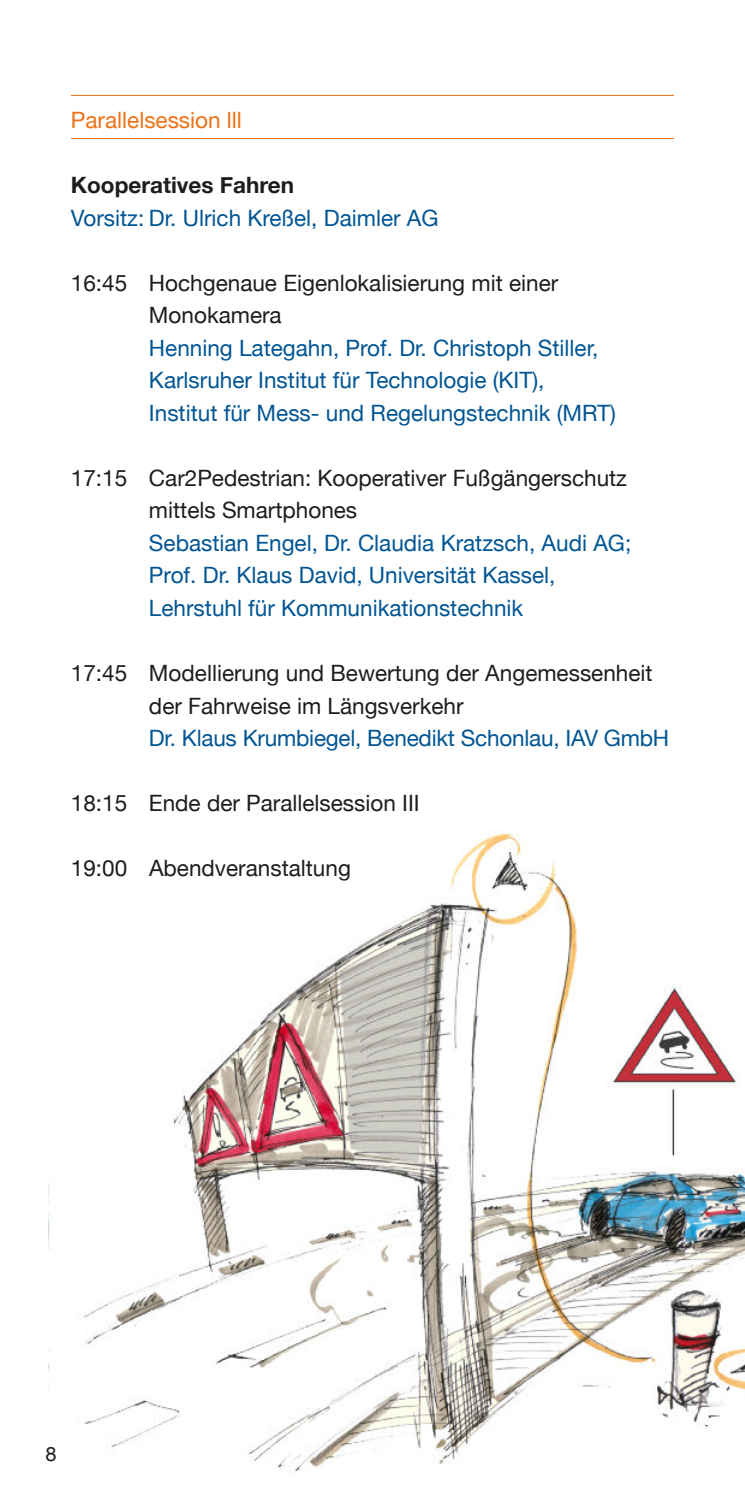
<style>
.page{position:relative;width:745px;height:1489px;background:#fff}
.page>*{position:absolute;margin:0;border:0;box-sizing:border-box;transform-origin:0 0}
.t1{font:22.5px/32.5px "Helvetica Neue";color:#005594}
.t2{font:22.5px/32.5px "Helvetica Neue";color:#1d1d1b}
.t3{font:22.5px "Helvetica Neue";color:#ee7219}
.t4{font:700 22.5px "Helvetica Neue";color:#1d1d1b}
.t5{font:20px "Helvetica Neue";color:#1d1d1b}
</style>
<div class="page">
<img style="left:48px;top:829px;width:696px;height:644px">
<hr style="left:71px;top:95px;width:602px;height:1px;background:#ee7219">
<hr style="left:71px;top:138px;width:602px;height:1px;background:#ee7219">
<p class="t3" style="left:71px;top:107px;width:172px">Parallelsession lll</p>
<p class="t4" style="left:71px;top:171px;width:224px">Kooperatives Fahren</p>
<p class="t1" style="left:71px;top:201px;width:369px">Vorsitz: Dr. Ulrich Kreßel, Daimler AG</p>
<p class="t2" style="left:149px;top:266px;width:410px;text-indent:-78px">16:45 Hochgenaue Eigenlokalisierung mit einer<br>Monokamera</p>
<p class="t1" style="left:149px;top:331px;width:468px">Henning Lategahn, Prof. Dr. Christoph Stiller,<br>Karlsruher Institut für Technologie (KIT),<br>Institut für Mess- und Regelungstechnik (MRT)</p>
<p class="t2" style="left:149px;top:461px;width:479px;text-indent:-78px">17:15 Car2Pedestrian: Kooperativer Fußgängerschutz mittels Smartphones</p>
<p class="t1" style="left:149px;top:526px;width:483px">Sebastian Engel, Dr. Claudia Kratzsch, Audi AG;<br>Prof. Dr. Klaus David, Universität Kassel,<br>Lehrstuhl für Kommunikationstechnik</p>
<p class="t2" style="left:149px;top:656px;width:505px;text-indent:-78px">17:45 Modellierung und Bewertung der Angemessenheit der Fahrweise im Längsverkehr</p>
<p class="t1" style="left:149px;top:721px;width:521px">Dr. Klaus Krumbiegel, Benedikt Schonlau, IAV GmbH</p>
<p class="t2" style="left:71px;top:786px;width:350px">18:15 Ende der Parallelsession III</p>
<p class="t2" style="left:71px;top:851px;width:281px">19:00 Abendveranstaltung</p>
<p class="t5" style="left:46px;top:1442px;width:13px">8</p>
</div>
